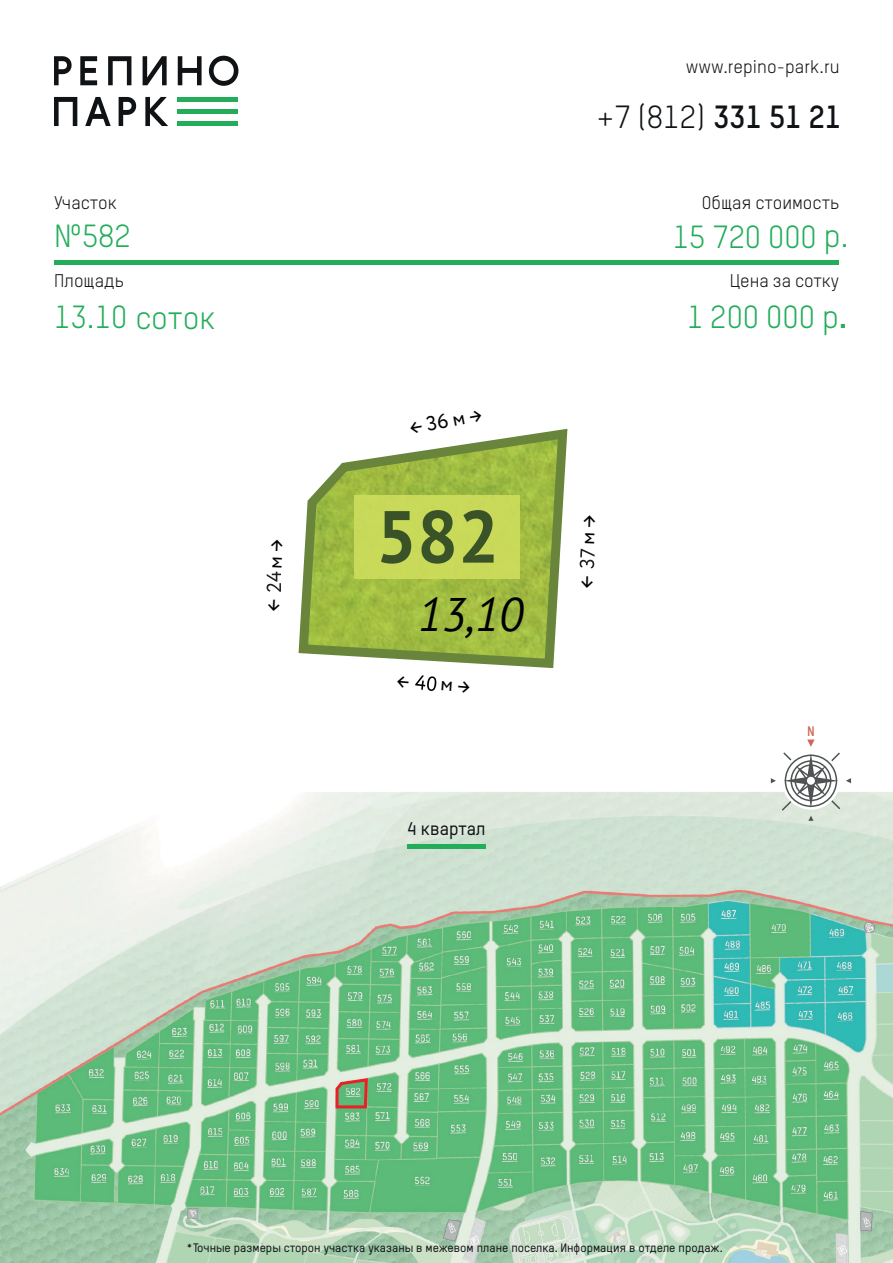
<style>
.page{position:relative;width:893px;height:1263px;background:#fff}
.page>*{position:absolute;margin:0;border:0;box-sizing:border-box;transform-origin:0 0}
.t1{font:700 73.65px "PT Sans";color:#395228}
.t2{font:italic 46.95px "PT Sans";color:#000001}
.t3{font:31.5px "T Star Pro";color:#23ad5b}
.t4{font:31.5px "T Star Pro";color:#101315}
.t5{font:20.4px "Circe";color:#000001}
.t6{font:18px "T Star Pro";color:#101315}
.t7{font:500 18px "T Star Pro";color:#101315}
.t8{font:700 13.65px "TSTARPRO";color:#d06858}
.t9{font:500 12px "T Star Pro";color:#101315}
.s1{font-family:"TSTARPRO";font-weight:700}
.s2{font-family:"TSTARPRO"}
</style>
<div class="page">
<img style="left:0;top:792px;width:893px;height:471px">
<svg style="left:54px;top:56px;width:18px;height:29px"></svg>
<svg style="left:80px;top:56px;width:17px;height:29px"></svg>
<svg style="left:108px;top:56px;width:23px;height:29px"></svg>
<svg style="left:143px;top:56px;width:24px;height:29px"></svg>
<svg style="left:178px;top:56px;width:24px;height:29px"></svg>
<svg style="left:209px;top:56px;width:29px;height:30px"></svg>
<svg style="left:54px;top:97px;width:23px;height:29px"></svg>
<svg style="left:119px;top:97px;width:17px;height:29px"></svg>
<svg style="left:145px;top:97px;width:23px;height:29px"></svg>
<div style="left:178px;top:97px;width:60px;height:5px;background:#23ad5b"></div>
<div style="left:178px;top:109px;width:60px;height:5px;background:#23ad5b"></div>
<svg style="left:85px;top:97px;width:26px;height:29px"></svg>
<div style="left:178px;top:121px;width:60px;height:5px;background:#23ad5b"></div>
<div style="left:407px;top:844px;width:79px;height:5px;background:#23ad5b"></div>
<div style="left:54px;top:260px;width:785px;height:5px;background:#23ad5b"></div>
<svg style="left:771px;top:739px;width:80px;height:82px"></svg>
<div style="left:806px;top:776px;width:10px;height:9px;background:#fff;border-radius:50%"></div>
<div style="left:805px;top:775px;width:11px;height:11px;border:2px solid #4f5353;border-radius:50%"></div>
<svg style="left:334px;top:1076px;width:35px;height:34px"></svg>
<svg style="left:298px;top:428px;width:270px;height:240px"></svg>
<div style="left:355px;top:496px;width:164px;height:82px;background:#c9d959"></div>
<svg style="left:415px;top:675px;width:21px;height:16px"></svg>
<svg style="left:580px;top:548px;width:15px;height:20px"></svg>
<svg style="left:267px;top:571px;width:14px;height:21px"></svg>
<h3 class="t6" style="left:54px;top:190px;width:64px">Учаcток</h3>
<h3 class="t3" style="left:54px;top:215px;width:78px">№582</h3>
<h3 class="t6" style="left:54px;top:269px;width:71px">Площадь</h3>
<h3 class="t3" style="left:54px;top:296px;width:163px">13.10 соток</h3>
<h3 class="t5" style="left:407px;top:414px;width:75px;rotate:-10deg">← 36 м →</h3>
<h1 class="t1" style="left:376px;top:488px;width:125px">582</h1>
<h2 class="t2" style="left:418px;top:584px;width:107px">13,10</h2>
<h3 class="t7" style="left:407px;top:816px;width:80px">4 квартал</h3>
<h3 class="t6" style="left:686px;top:55px;width:155px">www.repino-park.ru</h3>
<h3 class="t4" style="left:597px;top:96px;width:246px">+7 (812) <span class="s1">331 51 21</span></h3>
<h3 class="t6" style="left:702px;top:190px;width:139px">Общая стоимость</h3>
<h3 class="t3" style="left:673px;top:216px;width:177px">15 720 000 р.</h3>
<h3 class="t6" style="left:730px;top:269px;width:111px">Цена за сотку</h3>
<h3 class="t3" style="left:687px;top:296px;width:162px">1 20<span class="s2">0 000</span> р<span class="s1">.</span></h3>
<p class="t8" style="left:807px;top:722px;width:9px">N</p>
<p class="t9" style="left:186px;top:1239px;width:538px">*Точные размеры сторон участка указаны в межевом плане поселка. Информация в отделе продаж.</p>
</div>
